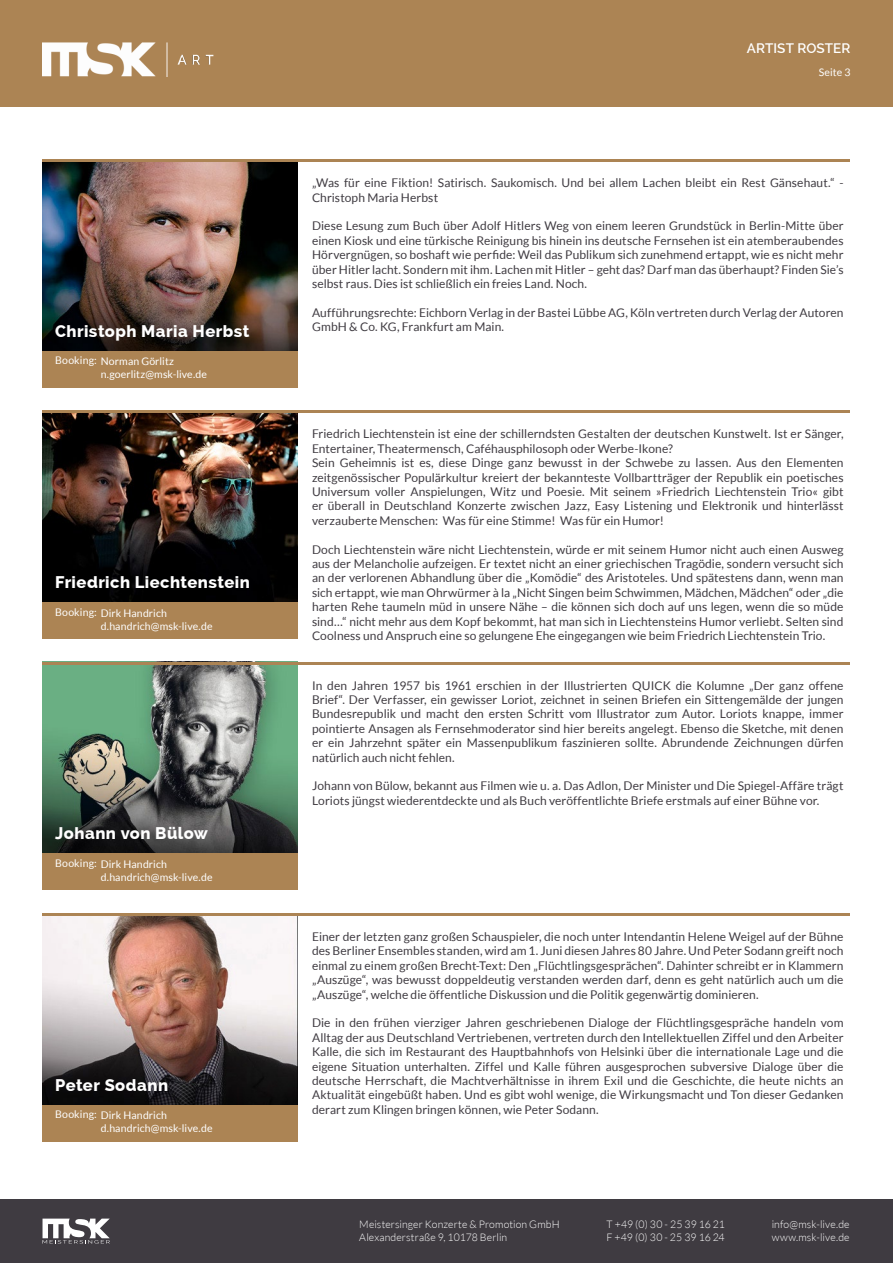
<style>
.page{position:relative;width:893px;height:1263px;background:#fff}
.page>*{position:absolute;margin:0;border:0;box-sizing:border-box;transform-origin:0 0}
.t1{font:800 16.5px "Raleway";letter-spacing:.03em;color:#fff}
.t2{font:600 13.5px "Raleway";color:#fff}
.t3{font:12px/14.4px "Lato";letter-spacing:.005em;color:#3f3b41;text-align:justify}
.t4{font:10.5px/12.6px "Lato";letter-spacing:.01em;color:#fff}
.t5{font:300 10.5px/12.6px "Lato";letter-spacing:.01em;color:#fff}
</style>
<div class="page">
<img style="left:43px;top:413px;width:255px;height:189px">
<hr style="left:43px;top:411px;width:807px;height:2px;background:#ac8454">
<div style="left:43px;top:602px;width:255px;height:37px;background:#ac8454"></div>
<img style="left:43px;top:664px;width:255px;height:189px">
<hr style="left:43px;top:662px;width:807px;height:2px;background:#ac8454">
<div style="left:43px;top:853px;width:255px;height:37px;background:#ac8454"></div>
<img style="left:43px;top:915px;width:255px;height:189px">
<hr style="left:43px;top:913px;width:807px;height:2px;background:#ac8454">
<div style="left:43px;top:1104px;width:255px;height:37px;background:#ac8454"></div>
<div style="left:43px;top:351px;width:255px;height:36px;background:#ac8454"></div>
<img style="left:43px;top:162px;width:255px;height:189px">
<hr style="left:43px;top:159px;width:807px;height:3px;background:#ac8454">
<div style="left:0;top:1199px;width:893px;height:64px;background:#3f3b41"></div>
<svg style="left:43px;top:1218px;width:67px;height:25px"></svg>
<div style="left:0;top:0;width:893px;height:106px;background:#ac8454"></div>
<img style="left:43px;top:43px;width:171px;height:33px">
<h1 class="t1" style="left:55px;top:322px;width:196px">Christoph Maria Herbst</h1>
<p class="t4" style="left:101px;top:355px;width:108px;text-indent:-45px">Booking: Norman Görlitz n.goerlitz@msk-live.de</p>
<h1 class="t1" style="left:55px;top:573px;width:196px">Friedrich Liechtenstein</h1>
<p class="t4" style="left:101px;top:607px;width:113px;text-indent:-45px">Booking: Dirk Handrich d.handrich@msk-live.de</p>
<h1 class="t1" style="left:55px;top:824px;width:154px">Johann von Bülow</h1>
<p class="t4" style="left:101px;top:858px;width:113px;text-indent:-45px">Booking: Dirk Handrich d.handrich@msk-live.de</p>
<h1 class="t1" style="left:55px;top:1075px;width:114px">Peter Sodann</h1>
<p class="t4" style="left:101px;top:1109px;width:113px;text-indent:-45px">Booking: Dirk Handrich d.handrich@msk-live.de</p>
<p class="t2" style="left:747px;top:41px;width:105px">ARTIST ROSTER</p>
<p class="t4" style="left:819px;top:66px;width:33px">Seite 3</p>
<p class="t3" style="left:312px;top:176px;width:533px">„Was für eine Fiktion! Satirisch. Saukomisch. Und bei allem Lachen bleibt ein Rest Gänsehaut.“ -<br>Christoph Maria Herbst</p>
<p class="t3" style="left:312px;top:219px;width:533px">Diese Lesung zum Buch über Adolf Hitlers Weg von einem leeren Grundstück in Berlin-Mitte über einen Kiosk und eine türkische Reinigung bis hinein ins deutsche Fernsehen ist ein atemberaubendes Hörvergnügen, so boshaft wie perfide: Weil das Publikum sich zunehmend ertappt, wie es nicht mehr über Hitler lacht. Sondern mit ihm. Lachen mit Hitler – geht das? Darf man das überhaupt? Finden Sie’s selbst raus. Dies ist schließlich ein freies Land. Noch.</p>
<p class="t3" style="left:312px;top:305px;width:533px">Aufführungsrechte: Eichborn Verlag in der Bastei Lübbe AG, Köln vertreten durch Verlag der Autoren<br>GmbH &amp; Co. KG, Frankfurt am Main.</p>
<p class="t3" style="left:312px;top:427px;width:533px;text-align:left">Friedrich Liechtenstein ist eine der schillerndsten Gestalten der deutschen Kunstwelt. Ist er Sänger, Entertainer, Theatermensch, Caféhausphilosoph oder Werbe-Ikone?<br>Sein Geheimnis ist es, diese Dinge ganz bewusst in der Schwebe zu lassen. Aus den Elementen zeitgenössischer Populärkultur kreiert der bekannteste Vollbartträger der Republik ein poetisches Universum voller Anspielungen, Witz und Poesie. Mit seinem »Friedrich Liechtenstein Trio« gibt er überall in Deutschland Konzerte zwischen Jazz, Easy Listening und Elektronik und hinterlässt verzauberte Menschen: Was für eine Stimme! Was für ein Humor!</p>
<p class="t3" style="left:312px;top:542px;width:533px">Doch Liechtenstein wäre nicht Liechtenstein, würde er mit seinem Humor nicht auch einen Ausweg aus der Melancholie aufzeigen. Er textet nicht an einer griechischen Tragödie, sondern versucht sich an der verlorenen Abhandlung über die „Komödie“ des Aristoteles. Und spätestens dann, wenn man sich ertappt, wie man Ohrwürmer à la „Nicht Singen beim Schwimmen, Mädchen, Mädchen“ oder „die harten Rehe taumeln müd in unsere Nähe – die können sich doch auf uns legen, wenn die so müde sind…“ nicht mehr aus dem Kopf bekommt, hat man sich in Liechtensteins Humor verliebt. Selten sind Coolness und Anspruch eine so gelungene Ehe eingegangen wie beim Friedrich Liechtenstein Trio.</p>
<p class="t3" style="left:312px;top:678px;width:533px">In den Jahren 1957 bis 1961 erschien in der Illustrierten QUICK die Kolumne „Der ganz offene Brief“. Der Verfasser, ein gewisser Loriot, zeichnet in seinen Briefen ein Sittengemälde der jungen Bundesrepublik und macht den ersten Schritt vom Illustrator zum Autor. Loriots knappe, immer pointierte Ansagen als Fernsehmoderator sind hier bereits angelegt. Ebenso die Sketche, mit denen er ein Jahrzehnt später ein Massenpublikum faszinieren sollte. Abrundende Zeichnungen dürfen natürlich auch nicht fehlen.</p>
<p class="t3" style="left:312px;top:779px;width:533px">Johann von Bülow, bekannt aus Filmen wie u. a. Das Adlon, Der Minister und Die Spiegel-Affäre trägt<br>Loriots jüngst wiederentdeckte und als Buch veröffentlichte Briefe erstmals auf einer Bühne vor.</p>
<p class="t3" style="left:312px;top:929px;width:533px">Einer der letzten ganz großen Schauspieler, die noch unter Intendantin Helene Weigel auf der Bühne des Berliner Ensembles standen, wird am 1. Juni diesen Jahres 80 Jahre. Und Peter Sodann greift noch einmal zu einem großen Brecht-Text: Den „Flüchtlingsgesprächen“. Dahinter schreibt er in Klammern „Auszüge“, was bewusst doppeldeutig verstanden werden darf, denn es geht natürlich auch um die „Auszüge“, welche die öffentliche Diskussion und die Politik gegenwärtig dominieren.</p>
<p class="t3" style="left:312px;top:1016px;width:533px">Die in den frühen vierziger Jahren geschriebenen Dialoge der Flüchtlingsgespräche handeln vom Alltag der aus Deutschland Vertriebenen, vertreten durch den Intellektuellen Ziffel und den Arbeiter Kalle, die sich im Restaurant des Hauptbahnhofs von Helsinki über die internationale Lage und die eigene Situation unterhalten. Ziffel und Kalle führen ausgesprochen subversive Dialoge über die deutsche Herrschaft, die Machtverhältnisse in ihrem Exil und die Geschichte, die heute nichts an Aktualität eingebüßt haben. Und es gibt wohl wenige, die Wirkungsmacht und Ton dieser Gedanken derart zum Klingen bringen können, wie Peter Sodann.</p>
<p class="t5" style="left:359px;top:1218px;width:202px">Meistersinger Konzerte &amp; Promotion GmbH<br>Alexanderstraße 9, 10178 Berlin</p>
<p class="t5" style="left:607px;top:1218px;width:120px">T +49 (0) 30 - 25 39 16 21<br>F +49 (0) 30 - 25 39 16 24</p>
<p class="t5" style="left:772px;top:1218px;width:79px">info@msk-live.de www.msk-live.de</p>
</div>
